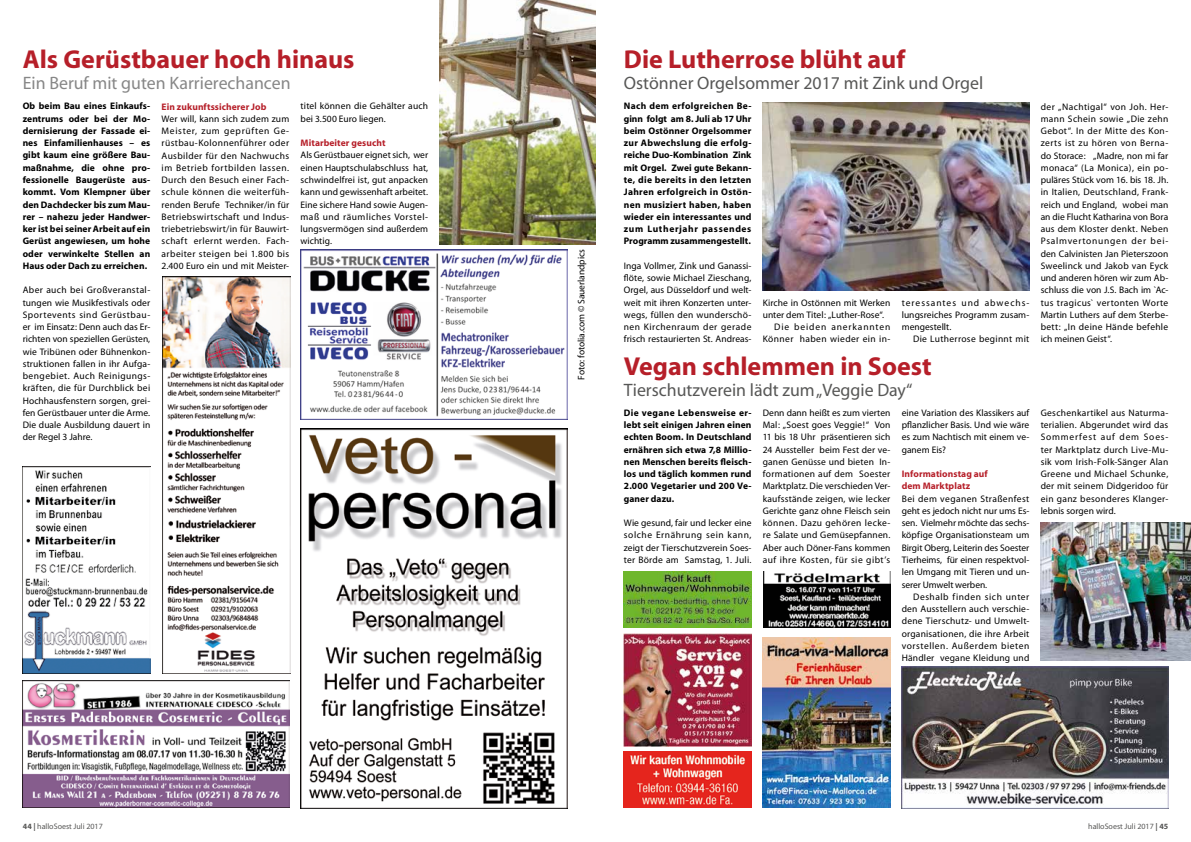
<style>
.page{position:relative;width:1191px;height:842px;background:#fff}
.page>*{position:absolute;margin:0;border:0;box-sizing:border-box;transform-origin:0 0}
.t1{font:700 26px "Myriad";color:#b61f29}
.t2{font:18px "Myriad";color:#575756}
.t3{font:18px "Myriad";color:#878787}
.t4{font:9.5px/12.3px "Myriad";letter-spacing:.01em;color:#000;text-align:justify}
.t5{font:700 9.5px/12.3px "Myriad";letter-spacing:.01em;color:#000;text-align:justify}
.t6{font:700 9.5px/12.3px "Myriad";letter-spacing:.01em;color:#b61f29}
.t7{font:9.5px "Myriad";letter-spacing:-.01em;color:#000}
.t8{font:9.5px "Myriad";letter-spacing:.04em;color:#000}
.t9{font:9.5px "Myriad";letter-spacing:.03em;color:#000}
.t10{font:9.5px "Myriad";letter-spacing:.09em;color:#000}
.t11{font:8px "Myriad";color:#575756}
.s1{font-weight:700}
</style>
<div class="page">
<img style="left:439px;top:0;width:156px;height:244px">
<img style="left:624px;top:751px;width:127px;height:57px">
<img style="left:23px;top:680px;width:266px;height:128px">
<img style="left:624px;top:633px;width:127px;height:113px">
<img style="left:763px;top:638px;width:127px;height:170px">
<img style="left:623px;top:571px;width:128px;height:57px">
<img style="left:763px;top:571px;width:127px;height:57px">
<img style="left:301px;top:428px;width:266px;height:380px">
<img style="left:763px;top:102px;width:266px;height:188px">
<img style="left:163px;top:276px;width:127px;height:397px">
<img style="left:300px;top:249px;width:267px;height:170px">
<img style="left:23px;top:466px;width:127px;height:207px">
<img style="left:901px;top:666px;width:267px;height:142px">
<img style="left:1040px;top:522px;width:151px;height:138px">
<h1 class="t1" style="left:23px;top:46px;width:333px">Als Gerüstbauer hoch hinaus</h1>
<h2 class="t3" style="left:23px;top:74px;width:269px">Ein Beruf mit guten Karrierechancen</h2>
<p class="t4" style="left:300px;top:101px;width:129px">titel können die Gehälter auch bei 3.500 Euro liegen.</p>
<p class="t6" style="left:300px;top:137px;width:86px">Mitarbeiter gesucht</p>
<p class="t4" style="left:300px;top:150px;width:129px">Als Gerüstbauer eignet sich, wer einen Hauptschulabschluss hat, schwindelfrei ist, gut anpacken kann und gewissenhaft arbeitet.<br>Eine sichere Hand sowie Augen&shy;maß und räumliches Vorstel&shy;lungsvermögen sind außerdem wichtig.</p>
<p class="t5" style="left:23px;top:100px;width:129px">Ob beim Bau eines Einkaufs&shy;zentrums oder bei der Mo&shy;dernisierung der Fassade ei&shy;nes Einfamilienhauses – es gibt kaum eine größere Bau&shy;maßnahme, die ohne pro&shy;fessionelle Baugerüste aus&shy;kommt. Vom Klempner über den Dachdecker bis zum Mau&shy;rer – nahezu jeder Handwer&shy;ker ist bei seiner Arbeit auf ein Gerüst angewiesen, um hohe oder verwinkelte Stellen an Haus oder Dach zu erreichen.</p>
<p class="t4" style="left:23px;top:284px;width:129px">Aber auch bei Großveranstal&shy;tungen wie Musikfestivals oder Sportevents sind Gerüstbau&shy;er im Einsatz: Denn auch das Er&shy;richten von speziellen Gerüsten, wie Tribünen oder Bühnenkon&shy;struktionen fallen in ihr Aufga&shy;bengebiet. Auch Reinigungs&shy;kräften, die für Durchblick bei Hochhausfenstern sorgen, grei&shy;fen Gerüstbauer unter die Arme.<br>Die duale Ausbildung dauert in der Regel 3 Jahre.</p>
<p class="t6" style="left:162px;top:101px;width:106px">Ein zukunftssicherer Job</p>
<p class="t4" style="left:162px;top:113px;width:129px">Wer will, kann sich zudem zum Meister, zum geprüften Ge&shy;rüstbau-Kolonnenführer oder Ausbilder für den Nachwuchs im Betrieb fortbilden lassen.<br>Durch den Besuch einer Fach&shy;schule können die weiterfüh&shy;renden Berufe Techniker/in für Betriebswirtschaft und Indus&shy;triebetriebswirt/in für Bauwirt&shy;schaft erlernt werden. Fach&shy;arbeiter steigen bei 1.800 bis 2.400 Euro ein und mit Meister-</p>
<p class="t7" style="left:576px;top:380px;width:132px;rotate:-90deg">Foto: fotolia.com © Sauerlandpics</p>
<h1 class="t1" style="left:624px;top:46px;width:283px">Die Lutherrose blüht auf</h1>
<h2 class="t2" style="left:624px;top:74px;width:361px">Ostönner Orgelsommer 2017 mit Zink und Orgel</h2>
<p class="t5" style="left:624px;top:100px;width:129px">Nach dem erfolgreichen Be&shy;ginn folgt am 8. Juli ab 17 Uhr beim Ostönner Orgelsommer zur Abwechslung die erfolg&shy;reiche Duo-Kombination Zink mit Orgel. Zwei gute Bekann&shy;te, die bereits in den letzten Jahren erfolgreich in Ostön&shy;nen musiziert haben, haben wieder ein interessantes und zum Lutherjahr passendes Programm zusammengestellt.</p>
<p class="t4" style="left:624px;top:260px;width:129px">Inga Vollmer, Zink und Ganassi&shy;flöte, sowie Michael Zieschang, Orgel, aus Düsseldorf und welt&shy;weit mit ihren Konzerten unter&shy;wegs, füllen den wunderschö&shy;nen Kirchenraum der gerade frisch restaurierten St. Andreas-</p>
<p class="t4" style="left:763px;top:297px;width:129px">Kirche in Ostönnen mit Werken</p>
<p class="t4" style="left:763px;top:309px;width:123px">unter dem Titel: „Luther-Rose“.</p>
<p class="t10" style="left:774px;top:322px;width:118px">Die beiden anerkannten</p>
<p class="t8" style="left:763px;top:335px;width:129px">Könner haben wieder ein in-</p>
<p class="t4" style="left:901px;top:297px;width:129px">teressantes und abwechs&shy;lungsreiches Programm zusam&shy;mengestellt.</p>
<p class="t9" style="left:913px;top:335px;width:118px">Die Lutherrose beginnt mit</p>
<h1 class="t1" style="left:624px;top:353px;width:309px">Vegan schlemmen in Soest</h1>
<h2 class="t2" style="left:624px;top:381px;width:290px">Tierschutzverein lädt zum „Veggie Day“</h2>
<p class="t5" style="left:624px;top:407px;width:129px">Die vegane Lebensweise er&shy;lebt seit einigen Jahren einen echten Boom. In Deutschland ernähren sich etwa 7,8 Millio&shy;nen Menschen bereits fleisch&shy;los und täglich kommen rund 2.000 Vegetarier und 200 Ve&shy;ganer dazu.</p>
<p class="t4" style="left:624px;top:517px;width:129px">Wie gesund, fair und lecker eine solche Ernährung sein kann, zeigt der Tierschutzverein Soes&shy;ter Börde am Samstag, 1. Juli.</p>
<p class="t4" style="left:763px;top:407px;width:129px">Denn dann heißt es zum vierten Mal: „Soest goes Veggie!“ Von 11 bis 18 Uhr präsentieren sich 24 Aussteller beim Fest der ve&shy;ganen Genüsse und bieten In&shy;formationen auf dem Soester Marktplatz. Die verschieden Ver&shy;kaufsstände zeigen, wie lecker Gerichte ganz ohne Fleisch sein können. Dazu gehören lecke&shy;re Salate und Gemüsepfannen.<br>Aber auch Döner-Fans kommen auf ihre Kosten, für sie gibt’s</p>
<p class="t4" style="left:901px;top:407px;width:129px">eine Variation des Klassikers auf pflanzlicher Basis. Und wie wäre es zum Nachtisch mit einem ve&shy;ganem Eis?</p>
<p class="t6" style="left:901px;top:468px;width:87px">Informationstag auf dem Marktplatz</p>
<p class="t4" style="left:901px;top:493px;width:129px">Bei dem veganen Straßenfest geht es jedoch nicht nur ums Es&shy;sen. Vielmehr möchte das sechs&shy;köpfige Organisationsteam um Birgit Oberg, Leiterin des Soester Tierheims, für einen respektvol&shy;len Umgang mit Tieren und un&shy;serer Umwelt werben.</p>
<p class="t4" style="left:901px;top:591px;width:129px;text-indent:11px">Deshalb finden sich unter den Ausstellern auch verschie&shy;dene Tierschutz- und Umwelt&shy;organisationen, die ihre Arbeit vorstellen. Außerdem bieten Händler vegane Kleidung und</p>
<p class="t4" style="left:1040px;top:101px;width:129px">der „Nachtigal“ von Joh. Her&shy;mann Schein sowie „Die zehn Gebot“. In der Mitte des Kon&shy;zerts ist zu hören von Berna&shy;do Storace: „Madre, non mi far monaca“ (La Monica), ein po&shy;puläres Stück vom 16. bis 18. Jh. in Italien, Deutschland, Frank&shy;reich und England, wobei man an die Flucht Katharina von Bora aus dem Kloster denkt. Neben Psalmvertonungen der bei&shy;den Calvinisten Jan Pieterszoon Sweelinck und Jakob van Eyck und anderen hören wir zum Ab&shy;schluss die von J.S. Bach im `Ac&shy;tus tragicus` vertonten Worte Martin Luthers auf dem Sterbe&shy;bett: „In deine Hände befehle ich meinen Geist“.</p>
<p class="t4" style="left:1040px;top:407px;width:129px">Geschenkartikel aus Naturma&shy;terialien. Abgerundet wird das Sommerfest auf dem Soes&shy;ter Marktplatz durch Live-Mu&shy;sik vom Irish-Folk-Sänger Alan Greene und Michael Schunke, der mit seinem Didgeridoo für ein ganz besonderes Klanger&shy;lebnis sorgen wird.</p>
<p class="t11" style="left:23px;top:823px;width:82px"><span class="s1">44 |</span> halloSoest Juli 2017</p>
<p class="t11" style="left:1088px;top:823px;width:82px">halloSoest Juli 2017 <span class="s1">| 45</span></p>
</div>
